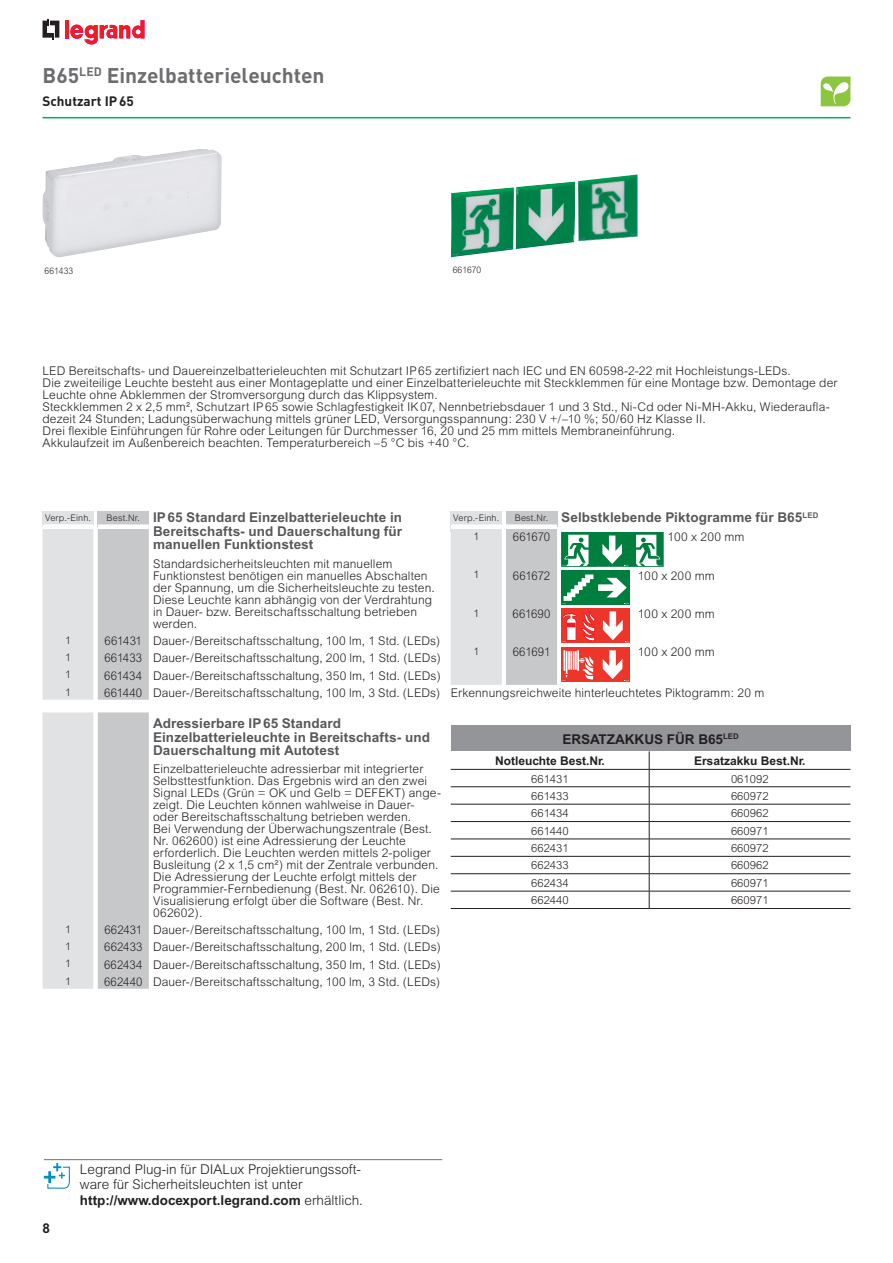
<style>
.page{position:relative;width:893px;height:1263px;background:#fff}
.page>*{position:absolute;margin:0;border:0;box-sizing:border-box;transform-origin:0 0}
.t1{font:700 21px "DIN Pro";letter-spacing:-.005em;color:#6c6d70}
.t2{font:700 13.5px/13.5px "Arial";letter-spacing:.005em;color:#57585a;text-align:justify}
.t3{font:300 13.5px/15.8px "Arial";color:#231f20}
.t4{font:700 13.5px "Arial";color:#231f20}
.t5{font:700 13.5px "DIN Pro";color:#231f20}
.t6{font:300 12px/12px "Arial";letter-spacing:.01em;color:#231f20}
.t7{font:300 12px "Arial";letter-spacing:.01em;color:#231f20;scale:.95 1}
.t8{font:700 12px "Arial";color:#231f20}
.t9{font:300 11.25px "Arial";color:#231f20}
.t10{font:300 10.5px "Arial";color:#231f20}
.t11{font:300 9px "Arial";color:#231f20}
.t12{font:300 9px "Arial";color:#231f20;scale:.95 1}
.s1{font-weight:300;font-size:9px;color:#231f20}
.s2{font-weight:700}
</style>
<div class="page">
<svg style="left:43px;top:19px;width:16px;height:20px"></svg>
<hr style="left:65px;top:20px;width:4px;height:18px;background:#ee1d23">
<svg style="left:70px;top:20px;width:75px;height:25px"></svg>
<hr style="left:43px;top:117px;width:807px;height:1px;background:#00ab5b">
<img style="left:43px;top:149px;width:179px;height:108px">
<img style="left:577px;top:174px;width:60px;height:68px">
<img style="left:515px;top:181px;width:60px;height:68px">
<img style="left:451px;top:187px;width:63px;height:70px">
<svg style="left:43px;top:512px;width:106px;height:188px;background:#d6d7d9"></svg>
<div style="left:43px;top:512px;width:51px;height:15px;background:#e1e2e4"></div>
<div style="left:43px;top:524px;width:51px;height:5px;background:#fff"></div>
<div style="left:98px;top:512px;width:51px;height:15px;background:#c7c8ca"></div>
<div style="left:98px;top:524px;width:51px;height:5px;background:#fff"></div>
<svg style="left:43px;top:712px;width:106px;height:277px;background:#d5d6d8"></svg>
<div style="left:451px;top:725px;width:399px;height:26px;background:#939598"></div>
<hr style="left:451px;top:769px;width:198px;height:1px;background:#231f20">
<hr style="left:649px;top:769px;width:201px;height:1px;background:#231f20">
<hr style="left:451px;top:786px;width:198px;height:1px;background:#231f20">
<hr style="left:649px;top:786px;width:201px;height:1px;background:#231f20">
<hr style="left:451px;top:804px;width:198px;height:1px;background:#231f20">
<hr style="left:649px;top:804px;width:201px;height:1px;background:#231f20">
<hr style="left:451px;top:821px;width:198px;height:1px;background:#231f20">
<hr style="left:649px;top:821px;width:201px;height:1px;background:#231f20">
<hr style="left:451px;top:839px;width:198px;height:1px;background:#231f20">
<hr style="left:649px;top:839px;width:201px;height:1px;background:#231f20">
<hr style="left:451px;top:856px;width:198px;height:1px;background:#231f20">
<hr style="left:649px;top:856px;width:201px;height:1px;background:#231f20">
<hr style="left:451px;top:873px;width:198px;height:1px;background:#231f20">
<hr style="left:649px;top:873px;width:201px;height:1px;background:#231f20">
<hr style="left:451px;top:891px;width:198px;height:1px;background:#231f20">
<hr style="left:649px;top:891px;width:201px;height:1px;background:#231f20">
<svg style="left:649px;top:751px;width:1px;height:157px"></svg>
<hr style="left:451px;top:908px;width:198px;height:1px;background:#231f20">
<hr style="left:649px;top:908px;width:201px;height:1px;background:#231f20">
<hr style="left:44px;top:1159px;width:398px;height:1px;background:#808285">
<svg style="left:44px;top:1163px;width:26px;height:26px"></svg>
<div style="left:629px;top:532px;width:34px;height:35px;background:#007e3d;border:1px solid #007d43"></div>
<svg style="left:636px;top:535px;width:24px;height:31px"></svg>
<svg style="left:451px;top:512px;width:179px;height:173px"></svg>
<svg style="left:820px;top:77px;width:31px;height:29px"></svg>
<h1 class="t1" style="left:43px;top:61px;width:284px">B65<sup>LED</sup> Einzelbatterieleuchten</h1>
<p class="t5" style="left:43px;top:92px;width:93px">Schutzart IP65</p>
<p class="t12" style="left:45px;top:266px;width:32px">661433</p>
<p class="t12" style="left:453px;top:265px;width:32px">661670</p>
<p class="t6" style="left:42px;top:365px;width:796px">LED Bereitschafts- und Dauereinzelbatterieleuchten mit Schutzart IP65 zertifiziert nach IEC und EN 60598-2-22 mit Hochleistungs-LEDs.<br>Die zweiteilige Leuchte besteht aus einer Montageplatte und einer Einzelbatterieleuchte mit Steckklemmen für eine Montage bzw. Demontage der Leuchte ohne Abklemmen der Stromversorgung durch das Klippsystem.<br>Steckklemmen 2 x 2,5 mm², Schutzart IP65 sowie Schlagfestigkeit IK07, Nennbetriebsdauer 1 und 3 Std., Ni-Cd oder Ni-MH-Akku, Wiederaufla&shy;dezeit 24 Stunden; Ladungsüberwachung mittels grüner LED, Versorgungsspannung: 230 V +/–10 %; 50/60 Hz Klasse II.<br>Drei flexible Einführungen für Rohre oder Leitungen für Durchmesser 16, 20 und 25 mm mittels Membraneinführung.<br>Akkulaufzeit im Außenbereich beachten. Temperaturbereich –5 °C bis +40 °C.</p>
<p class="t11" style="left:45px;top:513px;width:48px">Verp.-Einh.</p>
<p class="t2" style="left:153px;top:511px;width:250px;text-indent:-47px"><span class="s1">Best.Nr.</span> IP65 Standard Einzelbatterieleuchte in Bereitschafts- und Dauerschaltung für manuellen Funktionstest</p>
<p class="t6" style="left:153px;top:558px;width:283px">Standardsicherheitsleuchten mit manuellem Funktionstest benötigen ein manuelles Abschalten der Spannung, um die Sicherheitsleuchte zu testen.<br>Diese Leuchte kann abhängig von der Verdrahtung in Dauer- bzw. Bereitschaftsschaltung betrieben werden.</p>
<p class="t10" style="left:65px;top:634px;width:7px">1</p>
<p class="t7" style="left:105px;top:634px;width:355px">661431 Dauer-/Bereitschaftsschaltung, 100 lm, 1 Std. (LEDs)</p>
<p class="t10" style="left:65px;top:651px;width:7px">1</p>
<p class="t7" style="left:104px;top:651px;width:356px">661433 Dauer-/Bereitschaftsschaltung, 200 lm, 1 Std. (LEDs)</p>
<p class="t10" style="left:65px;top:669px;width:7px">1</p>
<p class="t7" style="left:104px;top:668px;width:356px">661434 Dauer-/Bereitschaftsschaltung, 350 lm, 1 Std. (LEDs)</p>
<p class="t10" style="left:65px;top:686px;width:7px">1</p>
<p class="t7" style="left:104px;top:686px;width:355px">661440 Dauer-/Bereitschaftsschaltung, 100 lm, 3 Std. (LEDs)</p>
<p class="t2" style="left:153px;top:716px;width:278px;text-align:left">Adressierbare IP65 Standard<br>Einzelbatterieleuchte in Bereitschafts- und<br>Dauerschaltung mit Autotest</p>
<p class="t6" style="left:153px;top:762px;width:289px">Einzelbatterieleuchte adressierbar mit integrierter Selbsttestfunktion. Das Ergebnis wird an den zwei Signal LEDs (Grün = OK und Gelb = DEFEKT) ange&shy;zeigt. Die Leuchten können wahlweise in Dauer&shy;oder Bereitschaftsschaltung betrieben werden.<br>Bei Verwendung der Überwachungszentrale (Best.<br>Nr. 062600) ist eine Adressierung der Leuchte erforderlich. Die Leuchten werden mittels 2-poliger Busleitung (2 x 1,5 cm²) mit der Zentrale verbunden.<br>Die Adressierung der Leuchte erfolgt mittels der Programmier-Fernbedienung (Best. Nr. 062610). Die Visualisierung erfolgt über die Software (Best. Nr.<br>062602).</p>
<p class="t10" style="left:65px;top:923px;width:7px">1</p>
<p class="t7" style="left:104px;top:923px;width:355px">662431 Dauer-/Bereitschaftsschaltung, 100 lm, 1 Std. (LEDs)</p>
<p class="t10" style="left:65px;top:940px;width:7px">1</p>
<p class="t7" style="left:104px;top:940px;width:356px">662433 Dauer-/Bereitschaftsschaltung, 200 lm, 1 Std. (LEDs)</p>
<p class="t10" style="left:65px;top:958px;width:7px">1</p>
<p class="t7" style="left:104px;top:958px;width:356px">662434 Dauer-/Bereitschaftsschaltung, 350 lm, 1 Std. (LEDs)</p>
<p class="t10" style="left:65px;top:975px;width:7px">1</p>
<p class="t7" style="left:104px;top:975px;width:355px">662440 Dauer-/Bereitschaftsschaltung, 100 lm, 3 Std. (LEDs)</p>
<p class="t11" style="left:453px;top:513px;width:48px">Verp.-Einh.</p>
<p class="t2" style="left:515px;top:511px;width:305px"><span class="s1">Best.Nr.</span> Selbstklebende Piktogramme für B65<sup>LED</sup></p>
<p class="t10" style="left:473px;top:530px;width:7px">1</p>
<p class="t7" style="left:513px;top:530px;width:41px">661670</p>
<p class="t6" style="left:668px;top:531px;width:78px">100 x 200 mm</p>
<p class="t10" style="left:473px;top:569px;width:7px">1</p>
<p class="t7" style="left:513px;top:568px;width:41px">661672</p>
<p class="t6" style="left:638px;top:569px;width:78px">100 x 200 mm</p>
<p class="t10" style="left:473px;top:607px;width:7px">1</p>
<p class="t7" style="left:512px;top:607px;width:42px">661690</p>
<p class="t6" style="left:638px;top:607px;width:78px">100 x 200 mm</p>
<p class="t10" style="left:473px;top:645px;width:7px">1</p>
<p class="t7" style="left:513px;top:645px;width:41px">661691</p>
<p class="t6" style="left:638px;top:646px;width:78px">100 x 200 mm</p>
<p class="t6" style="left:451px;top:687px;width:315px">Erkennungsreichweite hinterleuchtetes Piktogramm: 20 m</p>
<p class="t4" style="left:562px;top:731px;width:178px">ERSATZAKKUS FÜR B65<sup>LED</sup></p>
<p class="t8" style="left:495px;top:754px;width:111px">Notleuchte Best.Nr.</p>
<p class="t8" style="left:694px;top:754px;width:113px">Ersatzakku Best.Nr.</p>
<p class="t9" style="left:531px;top:772px;width:39px">661431</p>
<p class="t9" style="left:731px;top:772px;width:39px">061092</p>
<p class="t9" style="left:531px;top:789px;width:39px">661433</p>
<p class="t9" style="left:731px;top:789px;width:39px">660972</p>
<p class="t9" style="left:531px;top:807px;width:39px">661434</p>
<p class="t9" style="left:731px;top:807px;width:39px">660962</p>
<p class="t9" style="left:531px;top:824px;width:39px">661440</p>
<p class="t9" style="left:731px;top:824px;width:39px">660971</p>
<p class="t9" style="left:531px;top:842px;width:39px">662431</p>
<p class="t9" style="left:731px;top:842px;width:39px">660972</p>
<p class="t9" style="left:531px;top:859px;width:39px">662433</p>
<p class="t9" style="left:731px;top:859px;width:39px">660962</p>
<p class="t9" style="left:531px;top:876px;width:39px">662434</p>
<p class="t9" style="left:731px;top:876px;width:39px">660971</p>
<p class="t9" style="left:531px;top:894px;width:39px">662440</p>
<p class="t9" style="left:731px;top:894px;width:39px">660971</p>
<p class="t4" style="left:43px;top:1220px;width:9px">8</p>
<p class="t3" style="left:80px;top:1161px;width:285px">Legrand Plug-in für DIALux Projektierungssoft&shy;ware für Sicherheitsleuchten ist unter <span class="s2">http://www.docexport.legrand.com</span> erhältlich.</p>
</div>
